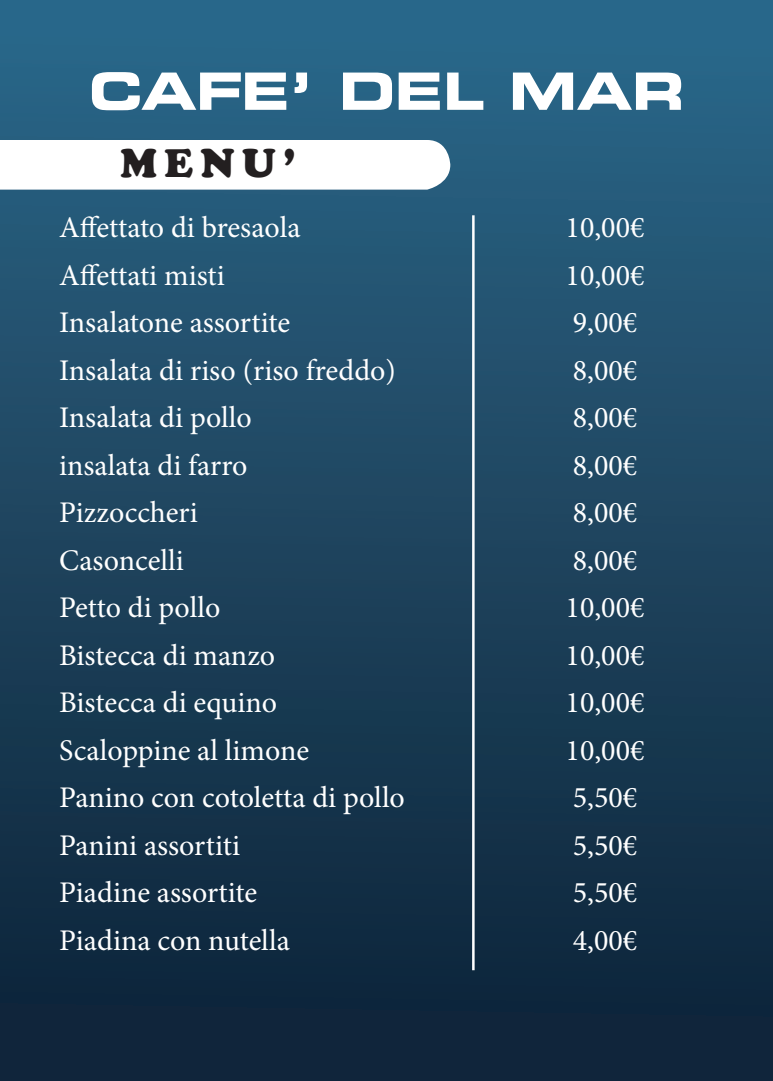
<style>
.page{position:relative;width:773px;height:1081px;background:#fff}
.page>*{position:absolute;margin:0;border:0;box-sizing:border-box;transform-origin:0 0}
.t1{font:700 expanded 51.25px "Square 721 BT";color:#fff}
.t2{font:900 41.25px "Cooper";color:#231f20}
.t3{font:30px "Minion Pro";color:#fff}
</style>
<div class="page">
<div style="left:0;top:0;width:772px;height:1081px;background:linear-gradient(to bottom,#2c698a,#0e2135)"></div>
<hr style="left:472px;top:215px;width:2px;height:755px;background:#fff">
<svg style="left:0;top:140px;width:450px;height:50px"></svg>
<p class="t1" style="left:88px;top:60px;width:597px">CAFE’ DEL MAR</p>
<p class="t2" style="left:120px;top:139px;width:177px">MENU’</p>
<p class="t3" style="left:59px;top:207px;width:243px">Affettato di bresaola</p>
<p class="t3" style="left:59px;top:255px;width:167px">Affettati misti</p>
<p class="t3" style="left:59px;top:302px;width:232px">Insalatone assortite</p>
<p class="t3" style="left:59px;top:350px;width:338px">Insalata di riso (riso freddo)</p>
<p class="t3" style="left:59px;top:397px;width:194px">Insalata di pollo</p>
<p class="t3" style="left:59px;top:445px;width:190px">insalata di farro</p>
<p class="t3" style="left:59px;top:492px;width:140px">Pizzoccheri</p>
<p class="t3" style="left:59px;top:540px;width:126px">Casoncelli</p>
<p class="t3" style="left:59px;top:587px;width:163px">Petto di pollo</p>
<p class="t3" style="left:59px;top:635px;width:217px">Bistecca di manzo</p>
<p class="t3" style="left:59px;top:682px;width:219px">Bistecca di equino</p>
<p class="t3" style="left:59px;top:730px;width:251px">Scaloppine al limone</p>
<p class="t3" style="left:59px;top:777px;width:347px">Panino con cotoletta di pollo</p>
<p class="t3" style="left:59px;top:825px;width:182px">Panini assortiti</p>
<p class="t3" style="left:59px;top:872px;width:199px">Piadine assortite</p>
<p class="t3" style="left:59px;top:920px;width:232px">Piadina con nutella</p>
<p class="t3" style="left:565px;top:207px;width:80px">10,00€</p>
<p class="t3" style="left:565px;top:255px;width:80px">10,00€</p>
<p class="t3" style="left:572px;top:302px;width:66px">9,00€</p>
<p class="t3" style="left:572px;top:350px;width:66px">8,00€</p>
<p class="t3" style="left:572px;top:397px;width:66px">8,00€</p>
<p class="t3" style="left:572px;top:445px;width:66px">8,00€</p>
<p class="t3" style="left:572px;top:492px;width:66px">8,00€</p>
<p class="t3" style="left:572px;top:540px;width:66px">8,00€</p>
<p class="t3" style="left:565px;top:587px;width:80px">10,00€</p>
<p class="t3" style="left:565px;top:635px;width:80px">10,00€</p>
<p class="t3" style="left:565px;top:682px;width:80px">10,00€</p>
<p class="t3" style="left:565px;top:730px;width:80px">10,00€</p>
<p class="t3" style="left:572px;top:777px;width:66px">5,50€</p>
<p class="t3" style="left:572px;top:825px;width:66px">5,50€</p>
<p class="t3" style="left:572px;top:872px;width:66px">5,50€</p>
<p class="t3" style="left:572px;top:920px;width:66px">4,00€</p>
</div>
